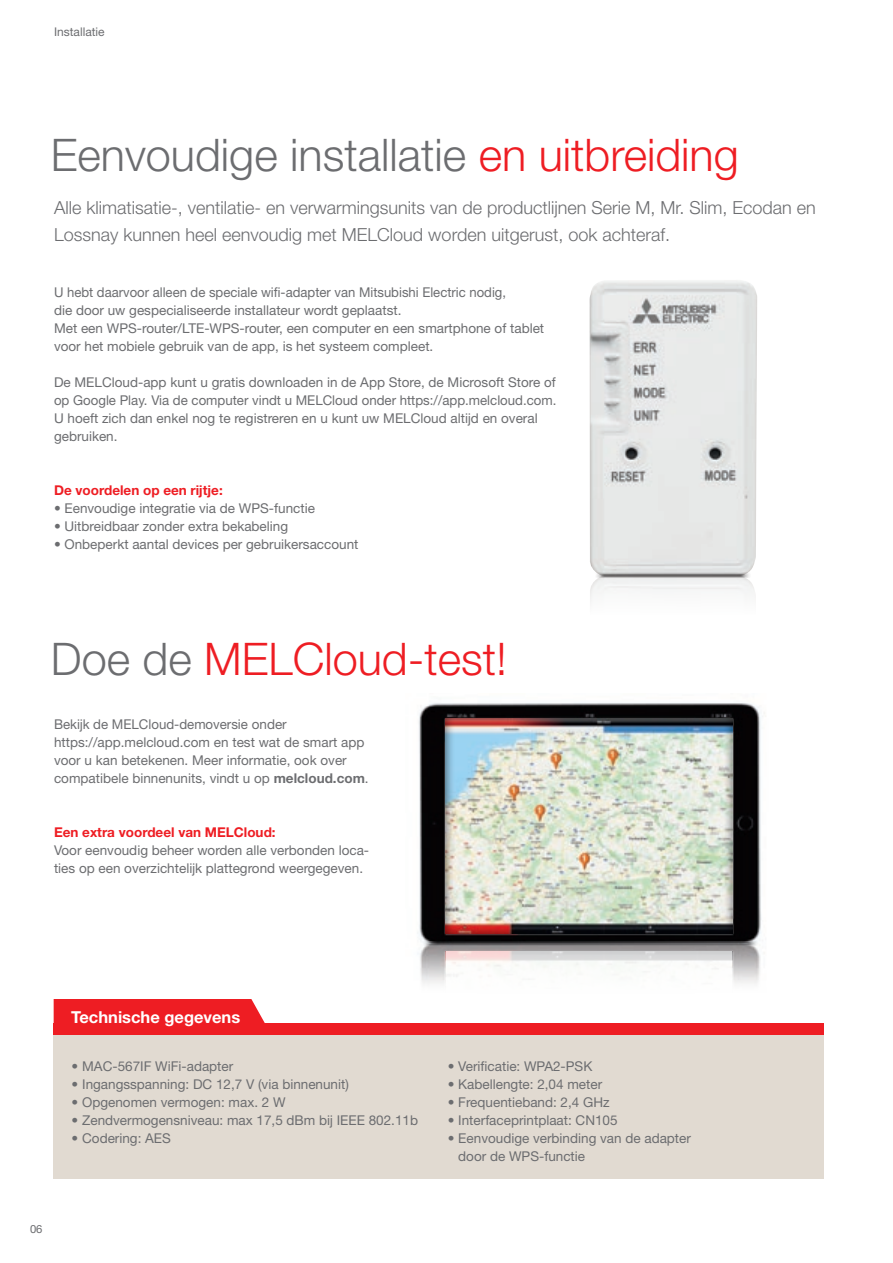
<style>
.page{position:relative;width:893px;height:1263px;background:#fff}
.page>*{position:absolute;margin:0;border:0;box-sizing:border-box;transform-origin:0 0}
.t1{font:300 45px "Helvetica Neue LT Pro";color:#6c6d70}
.t2{font:300 45px "Helvetica Neue LT Pro";color:#ee1d23}
.t3{font:300 18px/27px "Helvetica Neue LT Pro";color:#6c6d70}
.t4{font:700 16.5px "Helvetica Neue LT Pro";color:#fff}
.t5{font:13.5px/18px "Helvetica Neue LT Pro";color:#6c6d70}
.t6{font:700 13.5px "Helvetica Neue LT Pro";color:#ee1d23}
.t7{font:12px "Helvetica Neue LT Pro";color:#6c6d70}
.t8{font:11.25px "Helvetica Neue LT Pro";color:#6c6d70}
.s1{color:#ee1d23}
.s2{color:#6c6d70}
.s3{font-weight:700}
</style>
<div class="page">
<img style="left:589px;top:280px;width:168px;height:322px">
<svg style="left:594px;top:573px;width:157px;height:5px"></svg>
<img style="left:419px;top:703px;width:346px;height:281px">
<svg style="left:422px;top:941px;width:335px;height:5px"></svg>
<div style="left:444px;top:717px;width:288px;height:217px;background:#231f20;opacity:.75"></div>
<img style="left:446px;top:951px;width:286px;height:33px">
<div style="left:54px;top:999px;width:211px;height:24px;background:#ee1d23"></div>
<div style="left:54px;top:1023px;width:770px;height:12px;background:#ee1d23"></div>
<div style="left:54px;top:1035px;width:770px;height:144px;background:#e1dad1"></div>
<p class="t7" style="left:54px;top:24px;width:52px">Installatie</p>
<h1 class="t1" style="left:51px;top:127px;width:689px">Eenvoudige installatie <span class="s1">en uitbreiding</span></h1>
<h2 class="t3" style="left:54px;top:194px;width:763px">Alle klimatisatie-, ventilatie- en verwarmingsunits van de productlijnen Serie M, Mr. Slim, Ecodan en<br>Lossnay kunnen heel eenvoudig met MELCloud worden uitgerust, ook achteraf.</h2>
<p class="t5" style="left:54px;top:283px;width:491px">U hebt daarvoor alleen de speciale wifi-adapter van Mitsubishi Electric nodig,<br>die door uw gespecialiseerde installateur wordt geplaatst.<br>Met een WPS-router/LTE-WPS-router, een computer en een smartphone of tablet voor het mobiele gebruik van de app, is het systeem compleet.</p>
<p class="t5" style="left:54px;top:373px;width:504px">De MELCloud-app kunt u gratis downloaden in de App Store, de Microsoft Store of op Google Play. Via de computer vindt u MELCloud onder https://app.melcloud.com.<br>U hoeft zich dan enkel nog te registreren en u kunt uw MELCloud altijd en overal gebruiken.</p>
<p class="t6" style="left:54px;top:482px;width:170px">De voordelen op een rijtje:</p>
<p class="t5" style="left:54px;top:499px;width:262px">• Eenvoudige integratie via de WPS-functie</p>
<p class="t5" style="left:54px;top:517px;width:236px">• Uitbreidbaar zonder extra bekabeling</p>
<p class="t5" style="left:54px;top:535px;width:306px">• Onbeperkt aantal devices per gebruikersaccount</p>
<h1 class="t2" style="left:51px;top:631px;width:457px"><span class="s2">Doe de</span> MELCloud-test!</h1>
<p class="t5" style="left:54px;top:715px;width:316px">Bekijk de MELCloud-demoversie onder https://app.melcloud.com en test wat de smart app voor u kan betekenen. Meer informatie, ook over compatibele binnenunits, vindt u op <span class="s3">melcloud.com</span>.</p>
<p class="t6" style="left:54px;top:824px;width:223px">Een extra voordeel van MELCloud:</p>
<p class="t5" style="left:54px;top:841px;width:317px">Voor eenvoudig beheer worden alle verbonden loca&shy;ties op een overzichtelijk plattegrond weergegeven.</p>
<p class="t4" style="left:71px;top:1007px;width:170px">Technische gegevens</p>
<p class="t5" style="left:72px;top:1057px;width:163px">• MAC-567IF WiFi-adapter</p>
<p class="t5" style="left:72px;top:1075px;width:279px">• Ingangsspanning: DC 12,7 V (via binnenunit)</p>
<p class="t5" style="left:72px;top:1093px;width:215px">• Opgenomen vermogen: max. 2 W</p>
<p class="t5" style="left:72px;top:1111px;width:348px">• Zendvermogensniveau: max 17,5 dBm bij IEEE 802.11b</p>
<p class="t5" style="left:72px;top:1129px;width:101px">• Codering: AES</p>
<p class="t8" style="left:30px;top:1222px;width:14px">06</p>
<p class="t5" style="left:448px;top:1057px;width:146px">• Verificatie: WPA2-PSK</p>
<p class="t5" style="left:448px;top:1075px;width:156px">• Kabellengte: 2,04 meter</p>
<p class="t5" style="left:448px;top:1093px;width:163px">• Frequentieband: 2,4 GHz</p>
<p class="t5" style="left:448px;top:1111px;width:171px">• Interfaceprintplaat: CN105</p>
<p class="t5" style="left:458px;top:1129px;width:234px;text-indent:-11px">• Eenvoudige verbinding van de adapter door de WPS-functie</p>
</div>
